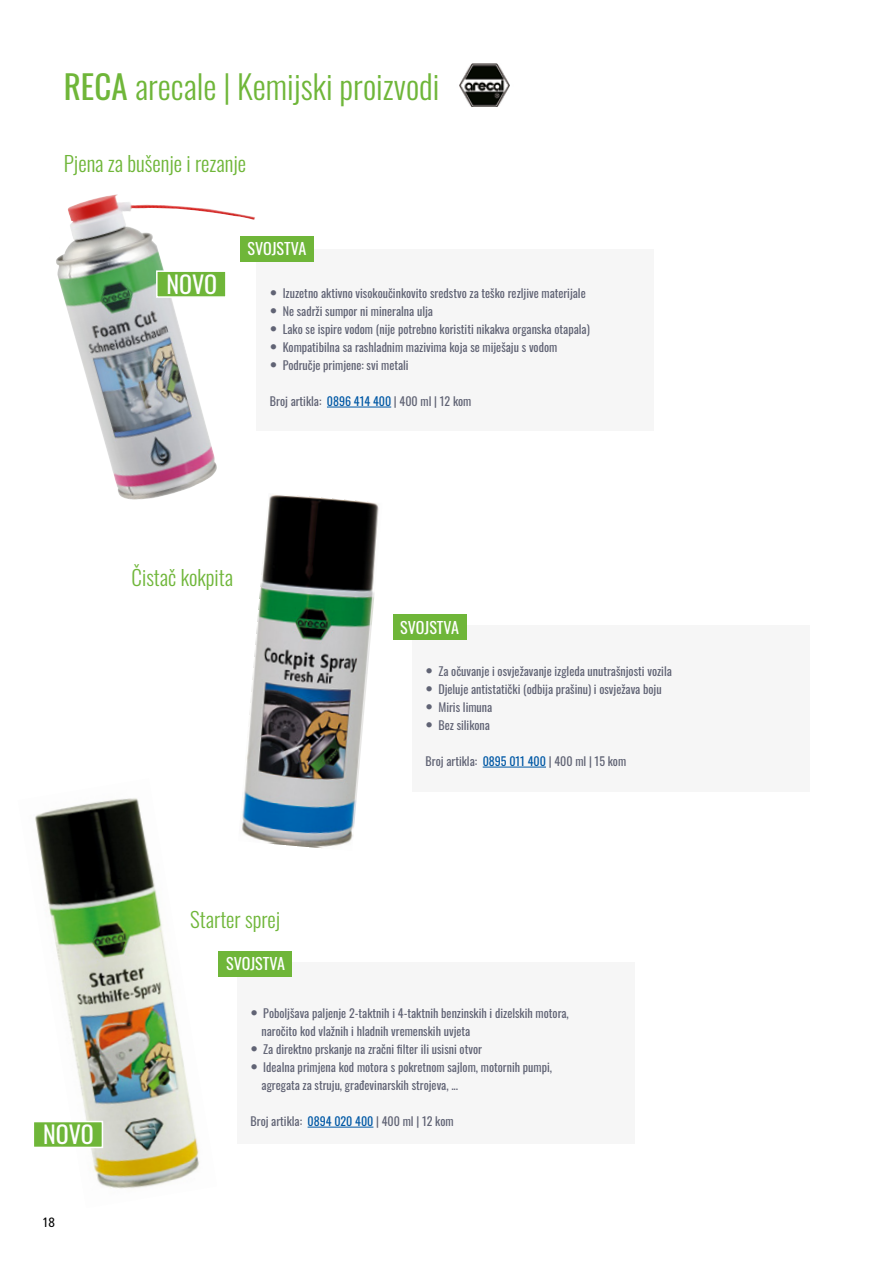
<style>
.page{position:relative;width:893px;height:1263px;background:#fff}
.page>*{position:absolute;margin:0;border:0;box-sizing:border-box;transform-origin:0 0}
.t1{font:300 33px "Oswald";color:#6fb639}
.t2{font:24px "Oswald";letter-spacing:-.005em;color:#fff}
.t3{font:300 21px "Oswald";color:#6fb639}
.t4{font:16.05px "Oswald";color:#fff}
.t5{font:condensed 13.5px "Frutiger LT Pro";color:#000}
.t6{font:12px/18px "Oswald";color:#606374}
.s1{font-weight:400}
.s2{font-family:"Frutiger LT Pro";font-weight:300;font-stretch:condensed;font-size:15px}
.s3{color:#0058a5}
</style>
<div class="page">
<img style="left:35px;top:798px;width:165px;height:391px">
<div style="left:412px;top:625px;width:397px;height:166px;background:#f6f6f6"></div>
<div style="left:237px;top:962px;width:397px;height:182px;background:#f6f6f6"></div>
<hr style="left:483px;top:767px;width:63px;height:1px;background:#0058a5">
<hr style="left:308px;top:1127px;width:65px;height:1px;background:#0058a5">
<img style="left:56px;top:195px;width:199px;height:305px">
<img style="left:238px;top:493px;width:141px;height:355px">
<img style="left:459px;top:64px;width:51px;height:42px">
<div style="left:257px;top:249px;width:397px;height:182px;background:#f6f6f6"></div>
<hr style="left:327px;top:407px;width:64px;height:1px;background:#0058a5">
<div style="left:156px;top:270px;width:71px;height:28px;background:#6fb639;border:2px solid #fff"></div>
<div style="left:33px;top:1121px;width:70px;height:27px;background:#6fb639;border:2px solid #fff"></div>
<div style="left:240px;top:236px;width:73px;height:26px;background:#6fb639"></div>
<div style="left:393px;top:614px;width:73px;height:26px;background:#6fb639"></div>
<div style="left:219px;top:951px;width:73px;height:26px;background:#6fb639"></div>
<h1 class="t1" style="left:64px;top:57px;width:377px"><span class="s1">RECA</span> arecale | Kemijski proizvodi</h1>
<h3 class="t3" style="left:64px;top:145px;width:184px">Pjena za bušenje i rezanje</h3>
<h2 class="t2" style="left:167px;top:263px;width:52px">NOVO</h2>
<h3 class="t4" style="left:247px;top:235px;width:60px">SVOJSTVA</h3>
<p class="t6" style="left:270px;top:283px;width:317px"><span class="s2">•</span> Izuzetno aktivno visokoučinkovito sredstvo za teško rezljive materijale</p>
<p class="t6" style="left:270px;top:301px;width:165px"><span class="s2">•</span> Ne sadrži sumpor ni mineralna ulja</p>
<p class="t6" style="left:270px;top:319px;width:321px"><span class="s2">•</span> Lako se ispire vodom (nije potrebno koristiti nikakva organska otapala)</p>
<p class="t6" style="left:270px;top:337px;width:289px"><span class="s2">•</span> Kompatibilna sa rashladnim mazivima koja se miješaju s vodom</p>
<p class="t6" style="left:270px;top:355px;width:140px"><span class="s2">•</span> Područje primjene: svi metali</p>
<p class="t6" style="left:270px;top:391px;width:203px">Broj artikla: <span class="s3">0896 414 400</span> | 400 ml | 12 kom</p>
<h3 class="t3" style="left:132px;top:559px;width:103px">Čistač kokpita</h3>
<h3 class="t4" style="left:400px;top:613px;width:60px">SVOJSTVA</h3>
<p class="t6" style="left:426px;top:661px;width:248px"><span class="s2">•</span> Za očuvanje i osvježavanje izgleda unutrašnjosti vozila</p>
<p class="t6" style="left:426px;top:679px;width:237px"><span class="s2">•</span> Djeluje antistatički (odbija prašinu) i osvježava boju</p>
<p class="t6" style="left:426px;top:697px;width:68px"><span class="s2">•</span> Miris limuna</p>
<p class="t6" style="left:426px;top:715px;width:66px"><span class="s2">•</span> Bez silikona</p>
<p class="t6" style="left:426px;top:751px;width:202px">Broj artikla: <span class="s3">0895 011 400</span> | 400 ml | 15 kom</p>
<h3 class="t3" style="left:190px;top:901px;width:91px">Starter sprej</h3>
<h2 class="t2" style="left:43px;top:1113px;width:52px">NOVO</h2>
<p class="t5" style="left:43px;top:1214px;width:14px">18</p>
<h3 class="t4" style="left:226px;top:949px;width:60px">SVOJSTVA</h3>
<p class="t6" style="left:262px;top:1003px;width:309px;text-indent:-11px"><span class="s2">•</span> Poboljšava paljenje 2-taktnih i 4-taktnih benzinskih i dizelskih motora, naročito kod vlažnih i hladnih vremenskih uvjeta</p>
<p class="t6" style="left:251px;top:1039px;width:233px"><span class="s2">•</span> Za direktno prskanje na zračni filter ili usisni otvor</p>
<p class="t6" style="left:262px;top:1057px;width:292px;text-indent:-11px"><span class="s2">•</span> Idealna primjena kod motora s pokretnom sajlom, motornih pumpi, agregata za struju, građevinarskih strojeva, ...</p>
<p class="t6" style="left:251px;top:1111px;width:205px">Broj artikla: <span class="s3">0894 020 400</span> | 400 ml | 12 kom</p>
</div>
